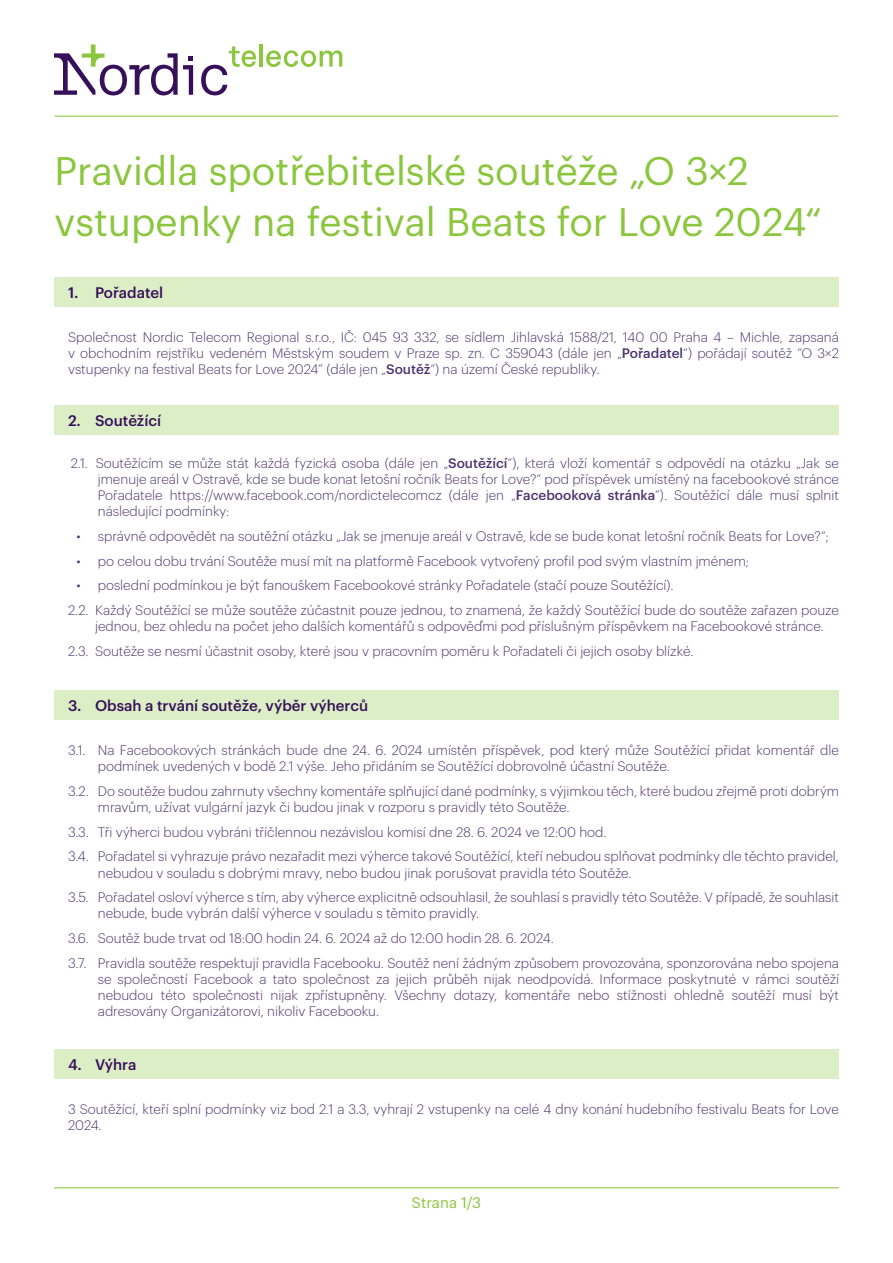
<style>
.page{position:relative;width:893px;height:1263px;background:#fff}
.page>*{position:absolute;margin:0;border:0;box-sizing:border-box;transform-origin:0 0}
.t1{font:39px/51px "Graphik";color:#8bc63e}
.t2{font:500 15px "Graphik";color:#36105b}
.t3{font:15px "Graphik";color:#8bc63e}
.t4{font:300 13.5px/16.2px "Graphik";color:#503671}
.s1{font-weight:500}
</style>
<div class="page">
<svg style="left:266px;top:50px;width:76px;height:17px"></svg>
<hr style="left:259px;top:44px;width:4px;height:23px;background:#8bc63e">
<svg style="left:54px;top:45px;width:139px;height:50px"></svg>
<svg style="left:201px;top:47px;width:56px;height:48px"></svg>
<hr style="left:55px;top:115px;width:784px;height:2px;background:#8bc63e">
<hr style="left:54px;top:1187px;width:785px;height:1px;background:#8bc63e">
<div style="left:54px;top:277px;width:785px;height:30px;background:#dceec5"></div>
<div style="left:54px;top:405px;width:785px;height:30px;background:#dceec5"></div>
<div style="left:54px;top:690px;width:785px;height:30px;background:#dceec5"></div>
<div style="left:54px;top:1049px;width:785px;height:30px;background:#dceec5"></div>
<h1 class="t1" style="left:55px;top:142px;width:769px">Pravidla spotřebitelské soutěže „O 3×2 vstupenky na festival Beats for Love 2024“</h1>
<p class="t2" style="left:68px;top:281px;width:97px">1. Pořadatel</p>
<p class="t4" style="left:68px;top:328px;width:772px;text-align:justify">Společnost Nordic Telecom Regional s.r.o., IČ: 045 93 332, se sídlem Jihlavská 1588/21, 140 00 Praha 4 – Michle, zapsaná v obchodním rejstříku vedeném Městským soudem v Praze sp. zn. C 359043 (dále jen „<span class="s1">Pořadatel</span>“) pořádají soutěž “O 3×2 vstupenky na festival Beats for Love 2024” (dále jen „<span class="s1">Soutěž</span>“) na území České republiky.</p>
<p class="t2" style="left:68px;top:409px;width:95px">2. Soutěžící</p>
<p class="t4" style="left:98px;top:454px;width:743px;text-align:justify;text-indent:-27px">2.1. Soutěžícím se může stát každá fyzická osoba (dále jen „<span class="s1">Soutěžící</span>“), která vloží komentář s odpovědí na otázku „Jak se jmenuje areál v Ostravě, kde se bude konat letošní ročník Beats for Love?“ pod příspěvek umístěný na facebookové stránce Pořadatele https://www.facebook.com/nordictelecomcz (dále jen „<span class="s1">Facebooková stránka</span>”). Soutěžící dále musí splnit následující podmínky:</p>
<p class="t4" style="left:77px;top:527px;width:754px">• správně odpovědět na soutěžní otázku „Jak se jmenuje areál v Ostravě, kde se bude konat letošní ročník Beats for Love?“;</p>
<p class="t4" style="left:77px;top:552px;width:674px">• po celou dobu trvání Soutěže musí mít na platformě Facebook vytvořený profil pod svým vlastním jménem;</p>
<p class="t4" style="left:68px;top:572px;width:772px;line-height:24.8px;text-indent:9px">• poslední podmínkou je být fanouškem Facebookové stránky Pořadatele (stačí pouze Soutěžící).<br>2.2. Každý Soutěžící se může soutěže zúčastnit pouze jednou, to znamená, že každý Soutěžící bude do soutěže zařazen pouze</p>
<p class="t4" style="left:68px;top:613px;width:757px;line-height:24.8px;text-indent:27px">jednou, bez ohledu na počet jeho dalších komentářů s odpověďmi pod příslušným příspěvkem na Facebookové stránce.<br>2.3. Soutěže se nesmí účastnit osoby, které jsou v pracovním poměru k Pořadateli či jejich osoby blízké.</p>
<p class="t2" style="left:68px;top:694px;width:302px">3. Obsah a trvání soutěže, výběr výherců</p>
<p class="t4" style="left:98px;top:741px;width:743px;text-indent:-30px">3.1. Na Facebookových stránkách bude dne 24. 6. 2024 umístěn příspěvek, pod který může Soutěžící přidat komentář dle podmínek uvedených v bodě 2.1 výše. Jeho přidáním se Soutěžící dobrovolně účastní Soutěže.</p>
<p class="t4" style="left:98px;top:782px;width:743px;text-indent:-30px">3.2. Do soutěže budou zahrnuty všechny komentáře splňující dané podmínky, s výjimkou těch, které budou zřejmě proti dobrým mravům, užívat vulgární jazyk či budou jinak v rozporu s pravidly této Soutěže.</p>
<p class="t4" style="left:68px;top:818px;width:772px;line-height:24.8px">3.3. Tři výherci budou vybráni tříčlennou nezávislou komisí dne 28. 6. 2024 ve 12:00 hod.<br>3.4. Pořadatel si vyhrazuje právo nezařadit mezi výherce takové Soutěžící, kteří nebudou splňovat podmínky dle těchto pravidel,</p>
<p class="t4" style="left:68px;top:859px;width:772px;line-height:24.8px;text-indent:30px">nebudou v souladu s dobrými mravy, nebo budou jinak porušovat pravidla této Soutěže.<br>3.5. Pořadatel osloví výherce s tím, aby výherce explicitně odsouhlasil, že souhlasí s pravidly této Soutěže. V případě, že souhlasit</p>
<p class="t4" style="left:68px;top:900px;width:772px;line-height:24.8px;text-indent:30px">nebude, bude vybrán další výherce v souladu s těmito pravidly.<br>3.6. Soutěž bude trvat od 18:00 hodin 24. 6. 2024 až do 12:00 hodin 28. 6. 2024.<br>3.7. Pravidla soutěže respektují pravidla Facebooku. Soutěž není žádným způsobem provozována, sponzorována nebo spojena</p>
<p class="t4" style="left:98px;top:970px;width:743px;text-align:justify">se společností Facebook a tato společnost za jejich průběh nijak neodpovídá. Informace poskytnuté v rámci soutěží nebudou této společnosti nijak zpřístupněny. Všechny dotazy, komentáře nebo stížnosti ohledně soutěží musí být adresovány Organizátorovi, nikoliv Facebooku.</p>
<p class="t2" style="left:68px;top:1053px;width:70px">4. Výhra</p>
<p class="t4" style="left:68px;top:1100px;width:772px">3 Soutěžící, kteří splní podmínky viz bod 2.1 a 3.3, vyhrají 2 vstupenky na celé 4 dny konání hudebního festivalu Beats for Love<br>2024.</p>
<p class="t3" style="left:412px;top:1191px;width:71px">Strana 1/3</p>
</div>
